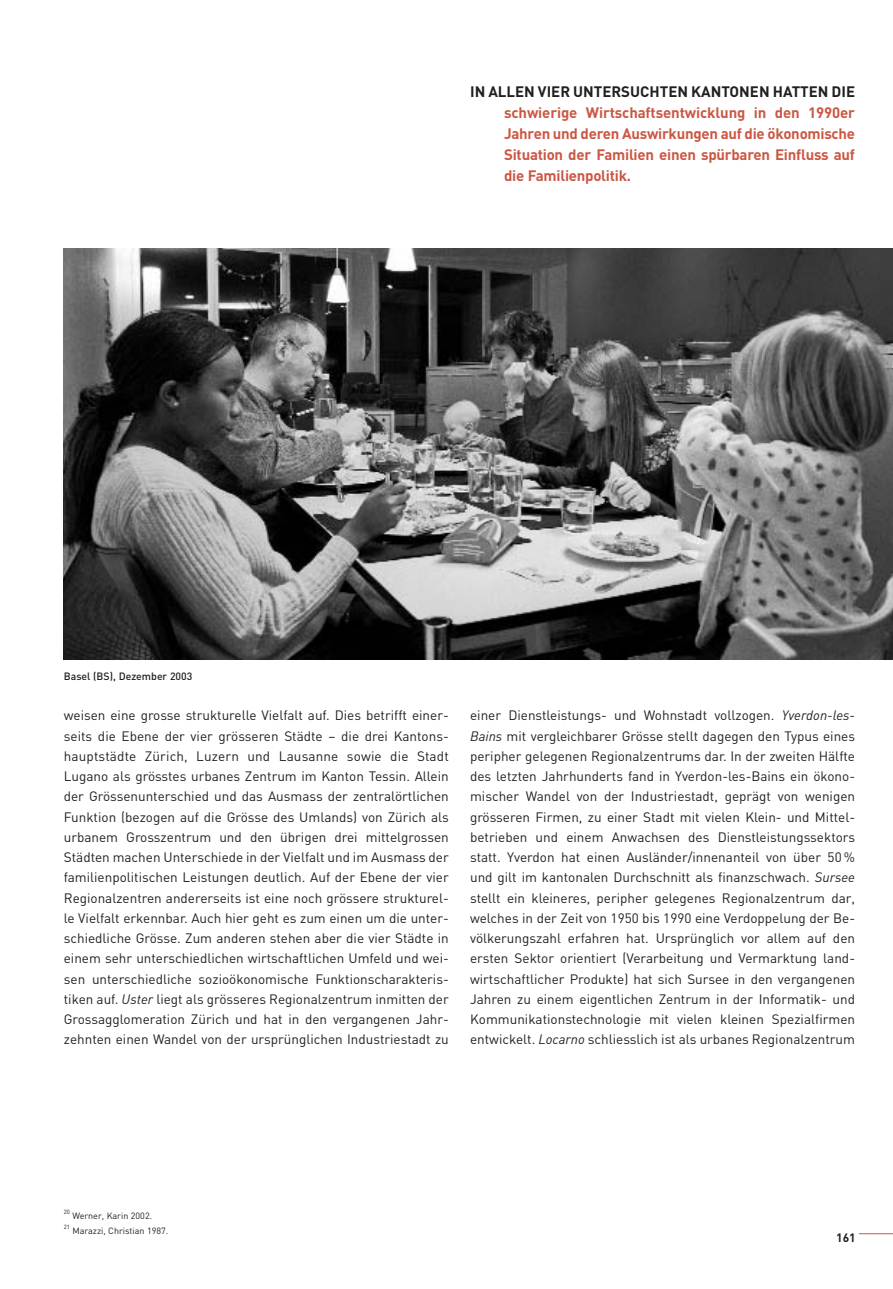
<style>
.page{position:relative;width:893px;height:1289px;background:#fff}
.page>*{position:absolute;margin:0;border:0;box-sizing:border-box;transform-origin:0 0}
.t1{font:700 15px/21px "DIN";letter-spacing:-.015em;color:#cb5744;text-align:justify}
.t2{font:700 15px "DIN";color:#231f1f}
.t3{font:13.5px/20.2px "DIN";color:#231f1f;text-align:justify}
.t4{font:700 12px "DIN";color:#231f1f}
.t5{font:500 10.5px "DIN";color:#231f1f}
.t6{font:9px "DIN";color:#231f1f}
.t7{font:6px "DIN";color:#231f1f}
.s1{font-style:italic}
</style>
<div class="page">
<img style="left:64px;top:248px;width:828px;height:411px">
<hr style="left:858px;top:1233px;width:34px;height:1px;background:#cb5744">
<p class="t2" style="left:470px;top:86px;width:386px">IN ALLEN VIER UNTERSUCHTEN KANTONEN HATTEN DIE</p>
<p class="t1" style="left:504px;top:104px;width:352px">schwierige Wirtschaftsentwicklung in den 1990er Jahren und deren Auswirkungen auf die ökonomische Situation der Familien einen spürbaren Einfluss auf die Familienpolitik.</p>
<p class="t5" style="left:64px;top:672px;width:130px">Basel (BS), Dezember 2003</p>
<p class="t3" style="left:64px;top:707px;width:386px">weisen eine grosse strukturelle Vielfalt auf. Dies betrifft einer&shy;seits die Ebene der vier grösseren Städte – die drei Kantons&shy;hauptstädte Zürich, Luzern und Lausanne sowie die Stadt Lugano als grösstes urbanes Zentrum im Kanton Tessin. Allein der Grössenunterschied und das Ausmass der zentralörtlichen Funktion (bezogen auf die Grösse des Umlands) von Zürich als urbanem Grosszentrum und den übrigen drei mittelgrossen Städten machen Unterschiede in der Vielfalt und im Ausmass der familienpolitischen Leistungen deutlich. Auf der Ebene der vier Regionalzentren andererseits ist eine noch grössere strukturel&shy;le Vielfalt erkennbar. Auch hier geht es zum einen um die unter&shy;schiedliche Grösse. Zum anderen stehen aber die vier Städte in einem sehr unterschiedlichen wirtschaftlichen Umfeld und wei&shy;sen unterschiedliche sozioökonomische Funktionscharakteris&shy;tiken auf. <span class="s1">Uster</span> liegt als grösseres Regionalzentrum inmitten der Grossagglomeration Zürich und hat in den vergangenen Jahr&shy;zehnten einen Wandel von der ursprünglichen Industriestadt zu</p>
<p class="t3" style="left:470px;top:707px;width:386px">einer Dienstleistungs- und Wohnstadt vollzogen. <span class="s1">Yverdon-les-Bains</span> mit vergleichbarer Grösse stellt dagegen den Typus eines peripher gelegenen Regionalzentrums dar. In der zweiten Hälfte des letzten Jahrhunderts fand in Yverdon-les-Bains ein ökono&shy;mischer Wandel von der Industriestadt, geprägt von wenigen grösseren Firmen, zu einer Stadt mit vielen Klein- und Mittel&shy;betrieben und einem Anwachsen des Dienstleistungssektors statt. Yverdon hat einen Ausländer/innenanteil von über 50 % und gilt im kantonalen Durchschnitt als finanzschwach. <span class="s1">Sursee </span>stellt ein kleineres, peripher gelegenes Regionalzentrum dar, welches in der Zeit von 1950 bis 1990 eine Verdoppelung der Be&shy;völkerungszahl erfahren hat. Ursprünglich vor allem auf den ersten Sektor orientiert (Verarbeitung und Vermarktung land&shy;wirtschaftlicher Produkte) hat sich Sursee in den vergangenen Jahren zu einem eigentlichen Zentrum in der Informatik- und Kommunikationstechnologie mit vielen kleinen Spezialfirmen entwickelt. <span class="s1">Locarno</span> schliesslich ist als urbanes Regionalzentrum</p>
<p class="t7" style="left:64px;top:1209px;width:8px">20</p>
<p class="t6" style="left:72px;top:1212px;width:81px">Werner, Karin 2002.</p>
<p class="t7" style="left:64px;top:1224px;width:8px">21</p>
<p class="t6" style="left:72px;top:1227px;width:97px">Marazzi, Christian 1987.</p>
<p class="t4" style="left:836px;top:1233px;width:21px">161</p>
</div>
